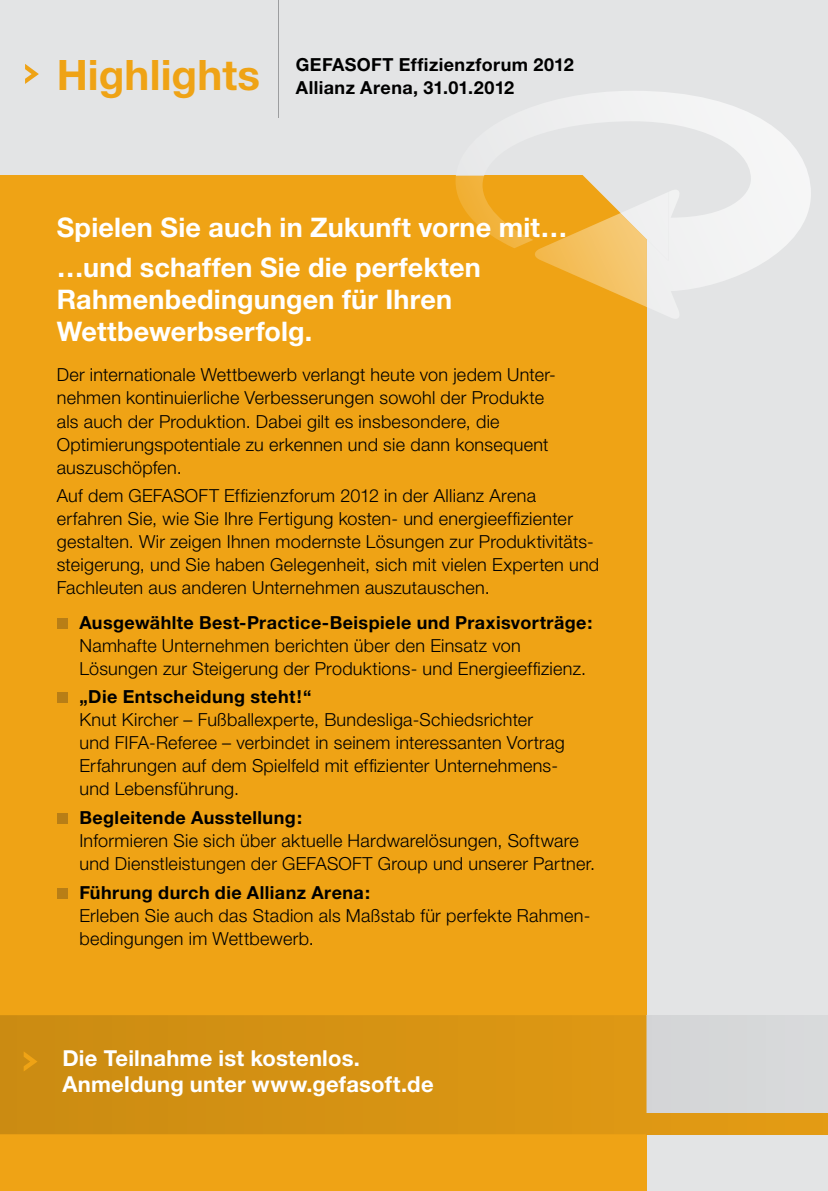
<style>
.page{position:relative;width:828px;height:1191px;background:#e3e4e5}
.page>*{position:absolute;margin:0;border:0;box-sizing:border-box;transform-origin:0 0}
.t1{font:700 42px "Helvetica Neue";letter-spacing:.005em;color:#efa315}
.t2{font:700 27px/40.4px "Helvetica Neue";letter-spacing:.005em;color:#fff}
.t3{font:700 22px/26px "Helvetica Neue";letter-spacing:.01em;color:#fff}
.t4{font:300 18px/23px "Helvetica Neue";letter-spacing:.015em;color:#000}
.t5{font:700 18px "Helvetica Neue";letter-spacing:.025em;color:#000}
</style>
<div class="page">
<div style="left:0;top:176px;width:646px;height:1015px;background:#efa315"></div>
<div style="left:646px;top:1015px;width:182px;height:98px;background:#d6d7d8"></div>
<div style="left:646px;top:1113px;width:182px;height:21px;background:#e19a14"></div>
<svg style="left:0;top:1015px;width:646px;height:119px"></svg>
<svg style="left:544px;top:91px;width:267px;height:228px"></svg>
<svg style="left:455px;top:146px;width:213px;height:161px"></svg>
<div style="left:57px;top:618px;width:10px;height:10px;background:#b87e16"></div>
<div style="left:57px;top:692px;width:10px;height:11px;background:#b87e16"></div>
<div style="left:57px;top:813px;width:10px;height:11px;background:#b87e16"></div>
<div style="left:57px;top:888px;width:10px;height:10px;background:#b87e16"></div>
<svg style="left:25px;top:64px;width:14px;height:20px"></svg>
<hr style="left:278px;top:0;width:1px;height:118px;background:#9c9d9f">
<svg style="left:24px;top:1051px;width:13px;height:20px"></svg>
<h1 class="t1" style="left:57px;top:49px;width:205px">Highlights</h1>
<p class="t5" style="left:296px;top:53px;width:279px">GEFASOFT Effizienzforum 2012</p>
<p class="t5" style="left:296px;top:76px;width:220px">Allianz Arena, 31.01.2012</p>
<h2 class="t2" style="left:57px;top:206px;width:512px">Spielen Sie auch in Zukunft vorne mit… …und schaffen Sie die perfekten</h2>
<h2 class="t2" style="left:57px;top:283px;width:397px;line-height:32px">Rahmenbedingungen für Ihren<br>Wettbewerbserfolg.</h2>
<p class="t4" style="left:57px;top:363px;width:501px">Der internationale Wettbewerb verlangt heute von jedem Unter&shy;nehmen kontinuierliche Verbesserungen sowohl der Produkte als auch der Produktion. Dabei gilt es insbesondere, die Optimierungspotentiale zu erkennen und sie dann konsequent auszuschöpfen.</p>
<p class="t4" style="left:57px;top:484px;width:544px">Auf dem GEFASOFT Effizienzforum 2012 in der Allianz Arena erfahren Sie, wie Sie Ihre Fertigung kosten- und energieeffizienter gestalten. Wir zeigen Ihnen modernste Lösungen zur Produktivitäts&shy;steigerung, und Sie haben Gelegenheit, sich mit vielen Experten und Fachleuten aus anderen Unternehmen auszutauschen.</p>
<p class="t5" style="left:79px;top:611px;width:515px">Ausgewählte Best-Practice-Beispiele und Praxisvorträge:</p>
<p class="t4" style="left:79px;top:633px;width:508px">Namhafte Unternehmen berichten über den Einsatz von<br>Lösungen zur Steigerung der Produktions- und Energieeffizienz.</p>
<p class="t5" style="left:79px;top:685px;width:233px">„Die Entscheidung steht!“</p>
<p class="t4" style="left:79px;top:708px;width:487px">Knut Kircher – Fußballexperte, Bundesliga-Schiedsrichter und FIFA-Referee – verbindet in seinem interessanten Vortrag Erfahrungen auf dem Spielfeld mit effizienter Unternehmens&shy;und Lebensführung.</p>
<p class="t5" style="left:79px;top:806px;width:224px">Begleitende Ausstellung:</p>
<p class="t4" style="left:79px;top:828px;width:517px">Informieren Sie sich über aktuelle Hardwarelösungen, Software und Dienstleistungen der GEFASOFT Group und unserer Partner.</p>
<p class="t5" style="left:79px;top:881px;width:292px">Führung durch die Allianz Arena:</p>
<p class="t4" style="left:79px;top:903px;width:512px">Erleben Sie auch das Stadion als Maßstab für perfekte Rahmen&shy;bedingungen im Wettbewerb.</p>
<p class="t3" style="left:62px;top:1045px;width:373px">Die Teilnahme ist kostenlos.<br>Anmeldung unter www.gefasoft.de</p>
</div>
